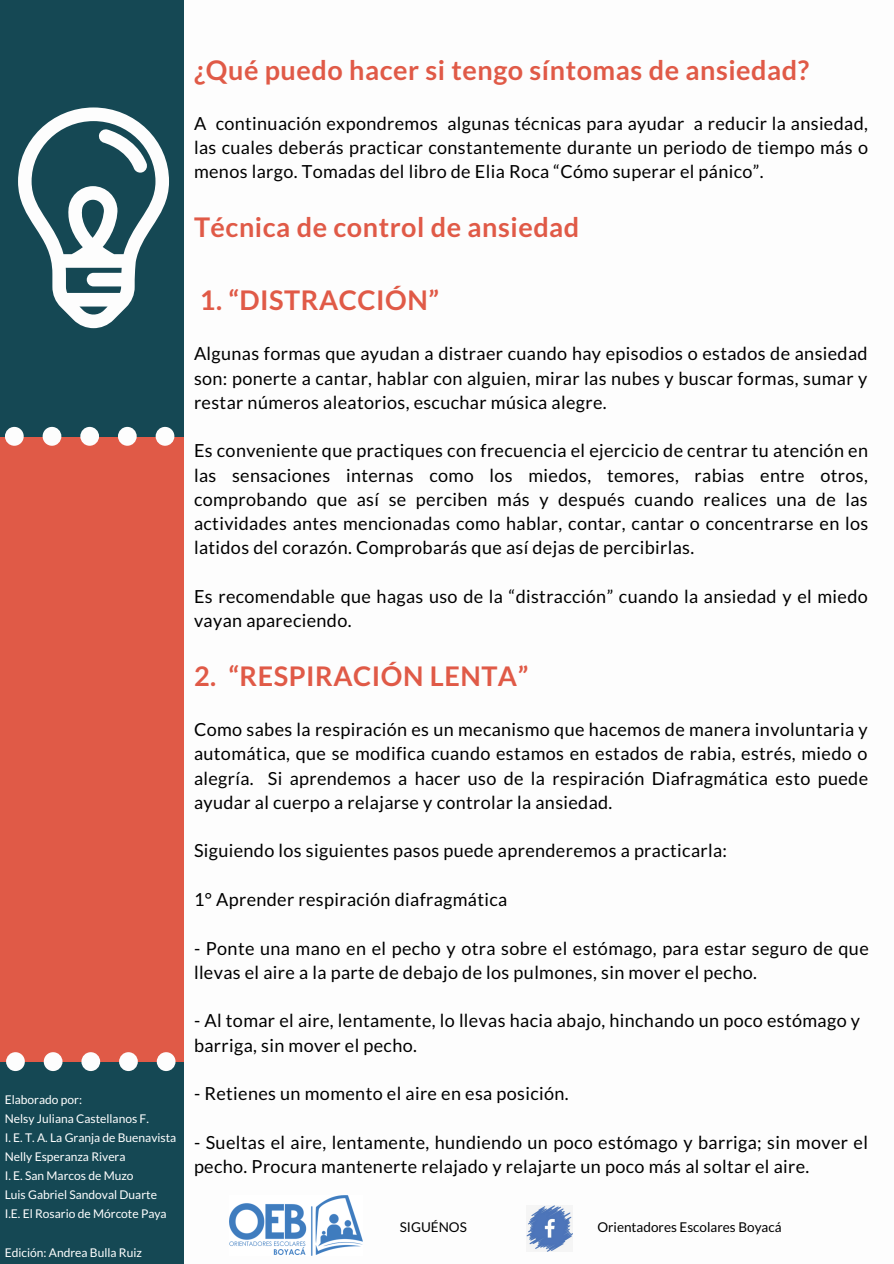
<style>
.page{position:relative;width:894px;height:1264px;background:#fff}
.page>*{position:absolute;margin:0;border:0;box-sizing:border-box;transform-origin:0 0}
.t1{font:700 27px "Lato";letter-spacing:.02em;color:#e05a47}
.t2{font:18px/24.3px "Lato";letter-spacing:.02em;color:#000;text-align:justify}
.t3{font:13.5px "Lato";color:#000}
.t4{font:12px/19.2px "Lato";color:#fff}
</style>
<div class="page">
<div style="left:0;top:0;width:184px;height:1263px;background:#154854"></div>
<div style="left:0;top:437px;width:184px;height:624px;background:#e05a47"></div>
<svg style="left:5px;top:427px;width:169px;height:19px"></svg>
<svg style="left:0;top:1052px;width:175px;height:19px"></svg>
<svg style="left:18px;top:107px;width:151px;height:221px"></svg>
<img style="left:229px;top:1195px;width:133px;height:60px">
<img style="left:526px;top:1205px;width:46px;height:46px">
<h1 class="t1" style="left:194px;top:53px;width:616px">¿Qué puedo hacer si tengo síntomas de ansiedad?</h1>
<p class="t2" style="left:194px;top:111px;width:675px">A continuación expondremos algunas técnicas para ayudar a reducir la ansiedad, las cuales deberás practicar constantemente durante un periodo de tiempo más o menos largo. Tomadas del libro de Elia Roca “Cómo superar el pánico”.</p>
<h1 class="t1" style="left:194px;top:211px;width:387px">Técnica de control de ansiedad</h1>
<p class="t4" style="left:5px;top:1089px;width:173px">Elaborado por:<br>Nelsy Juliana Castellanos F.<br>I. E. T. A. La Granja de Buenavista<br>Nelly Esperanza Rivera<br>I. E. San Marcos de Muzo<br>Luis Gabriel Sandoval Duarte<br>I.E. El Rosario de Mórcote Paya</p>
<p class="t4" style="left:5px;top:1242px;width:139px">Edición: Andrea Bulla Ruiz</p>
<h1 class="t1" style="left:200px;top:283px;width:241px">1. “DISTRACCIÓN”</h1>
<p class="t2" style="left:194px;top:341px;width:675px">Algunas formas que ayudan a distraer cuando hay episodios o estados de ansiedad son: ponerte a cantar, hablar con alguien, mirar las nubes y buscar formas, sumar y restar números aleatorios, escuchar música alegre.</p>
<p class="t2" style="left:194px;top:438px;width:675px">Es conveniente que practiques con frecuencia el ejercicio de centrar tu atención en las sensaciones internas como los miedos, temores, rabias entre otros, comprobando que así se perciben más y después cuando realices una de las actividades antes mencionadas como hablar, contar, cantar o concentrarse en los latidos del corazón. Comprobarás que así dejas de percibirlas.</p>
<p class="t2" style="left:194px;top:583px;width:675px">Es recomendable que hagas uso de la “distracción” cuando la ansiedad y el miedo vayan apareciendo.</p>
<h1 class="t1" style="left:194px;top:659px;width:335px">2. “RESPIRACIÓN LENTA”</h1>
<p class="t2" style="left:194px;top:717px;width:675px">Como sabes la respiración es un mecanismo que hacemos de manera involuntaria y automática, que se modifica cuando estamos en estados de rabia, estrés, miedo o alegría. Si aprendemos a hacer uso de la respiración Diafragmática esto puede ayudar al cuerpo a relajarse y controlar la ansiedad.</p>
<p class="t2" style="left:194px;top:838px;width:534px">Siguiendo los siguientes pasos puede aprenderemos a practicarla:</p>
<p class="t2" style="left:194px;top:886px;width:315px">1° Aprender respiración diafragmática</p>
<p class="t2" style="left:194px;top:935px;width:676px">- Ponte una mano en el pecho y otra sobre el estómago, para estar seguro de que llevas el aire a la parte de debajo de los pulmones, sin mover el pecho.</p>
<p class="t2" style="left:194px;top:1008px;width:667px">- Al tomar el aire, lentamente, lo llevas hacia abajo, hinchando un poco estómago y barriga, sin mover el pecho.</p>
<p class="t2" style="left:194px;top:1080px;width:376px">- Retienes un momento el aire en esa posición.</p>
<p class="t2" style="left:194px;top:1129px;width:675px">- Sueltas el aire, lentamente, hundiendo un poco estómago y barriga; sin mover el pecho. Procura mantenerte relajado y relajarte un poco más al soltar el aire.</p>
<p class="t3" style="left:399px;top:1218px;width:69px">SIGUÉNOS</p>
<p class="t3" style="left:597px;top:1218px;width:186px">Orientadores Escolares Boyacá</p>
</div>
